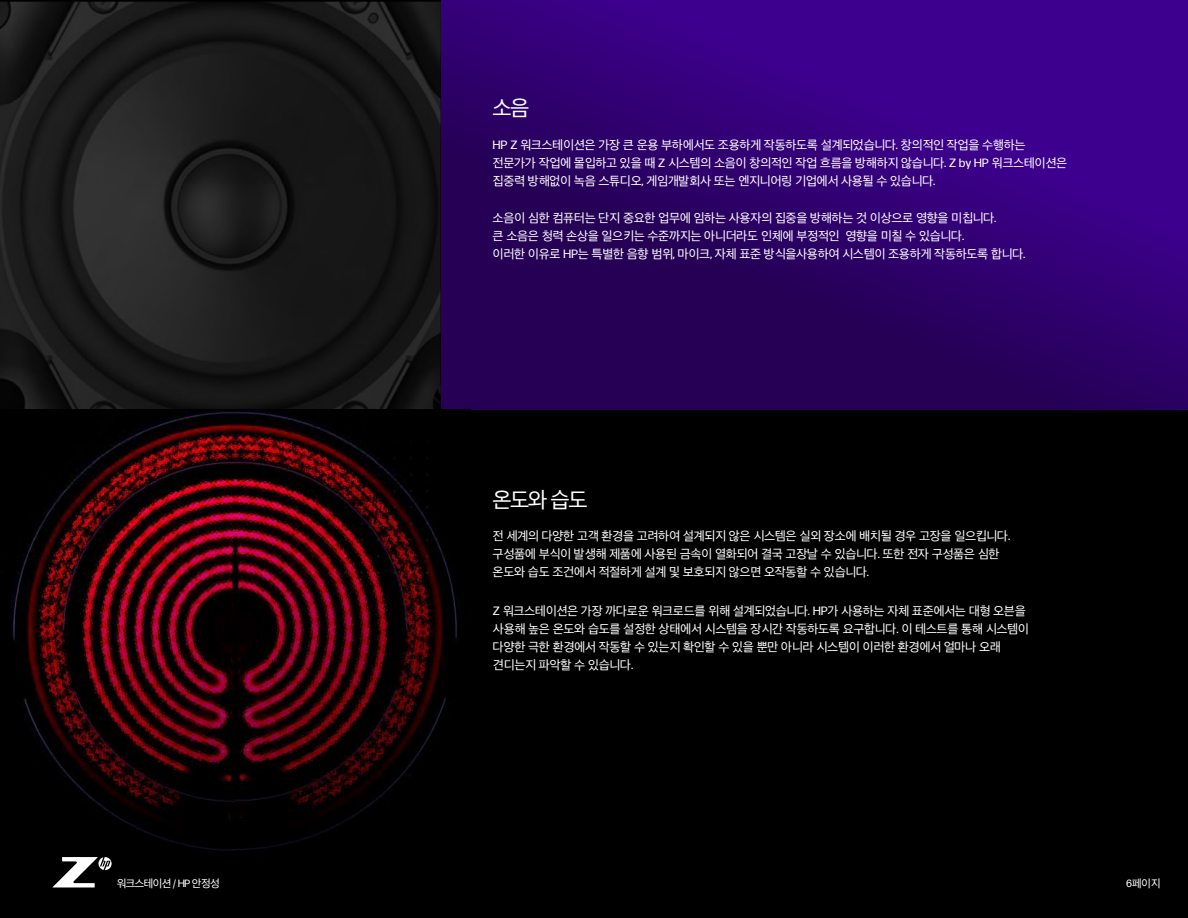
<style>
.page{position:relative;width:1188px;height:918px;background:#000}
.page>*{position:absolute;margin:0;border:0;box-sizing:border-box;transform-origin:0 0}
.t1{font:21px "Forma DJR Korean Display";letter-spacing:-.025em;color:#fff}
.t2{font:12px/18px "Forma DJR Korean Micro";letter-spacing:-.025em;color:#fff}
.t3{font:10.5px "Forma DJR Korean Display";letter-spacing:-.025em;color:#fff}
.t4{font:10.5px "Forma DJR Korean Micro";color:#fff}
</style>
<div class="page">
<img style="left:0;top:1px;width:440px;height:408px">
<img style="left:11px;top:411px;width:224px;height:440px">
<img style="left:235px;top:411px;width:223px;height:439px">
<svg style="left:440px;top:0;width:748px;height:410px;background:#2f006e"></svg>
<svg style="left:53px;top:857px;width:59px;height:30px"></svg>
<p class="t3" style="left:117px;top:876px;width:104px">워크스테이션 / HP 안정성</p>
<h1 class="t1" style="left:493px;top:93px;width:38px">소음</h1>
<p class="t2" style="left:493px;top:135px;width:576px">HP Z 워크스테이션은 가장 큰 운용 부하에서도 조용하게 작동하도록 설계되었습니다. 창의적인 작업을 수행하는 전문가가 작업에 몰입하고 있을 때 Z 시스템의 소음이 창의적인 작업 흐름을 방해하지 않습니다. Z by HP 워크스테이션은 집중력 방해없이 녹음 스튜디오, 게임개발회사 또는 엔지니어링 기업에서 사용될 수 있습니다.</p>
<p class="t2" style="left:493px;top:208px;width:534px">소음이 심한 컴퓨터는 단지 중요한 업무에 임하는 사용자의 집중을 방해하는 것 이상으로 영향을 미칩니다.<br>큰 소음은 청력 손상을 일으키는 수준까지는 아니더라도 인체에 부정적인 영향을 미칠 수 있습니다.<br>이러한 이유로 HP는 특별한 음향 범위, 마이크, 자체 표준 방식을사용하여 시스템이 조용하게 작동하도록 합니다.</p>
<h1 class="t1" style="left:493px;top:485px;width:96px">온도와 습도</h1>
<p class="t2" style="left:493px;top:526px;width:519px">전 세계의 다양한 고객 환경을 고려하여 설계되지 않은 시스템은 실외 장소에 배치될 경우 고장을 일으킵니다. 구성품에 부식이 발생해 제품에 사용된 금속이 열화되어 결국 고장날 수 있습니다. 또한 전자 구성품은 심한 온도와 습도 조건에서 적절하게 설계 및 보호되지 않으면 오작동할 수 있습니다.</p>
<p class="t2" style="left:493px;top:601px;width:538px">Z 워크스테이션은 가장 까다로운 워크로드를 위해 설계되었습니다. HP가 사용하는 자체 표준에서는 대형 오븐을 사용해 높은 온도와 습도를 설정한 상태에서 시스템을 장시간 작동하도록 요구합니다. 이 테스트를 통해 시스템이 다양한 극한 환경에서 작동할 수 있는지 확인할 수 있을 뿐만 아니라 시스템이 이러한 환경에서 얼마나 오래 견디는지 파악할 수 있습니다.</p>
<p class="t4" style="left:1126px;top:876px;width:36px">6페이지</p>
</div>
